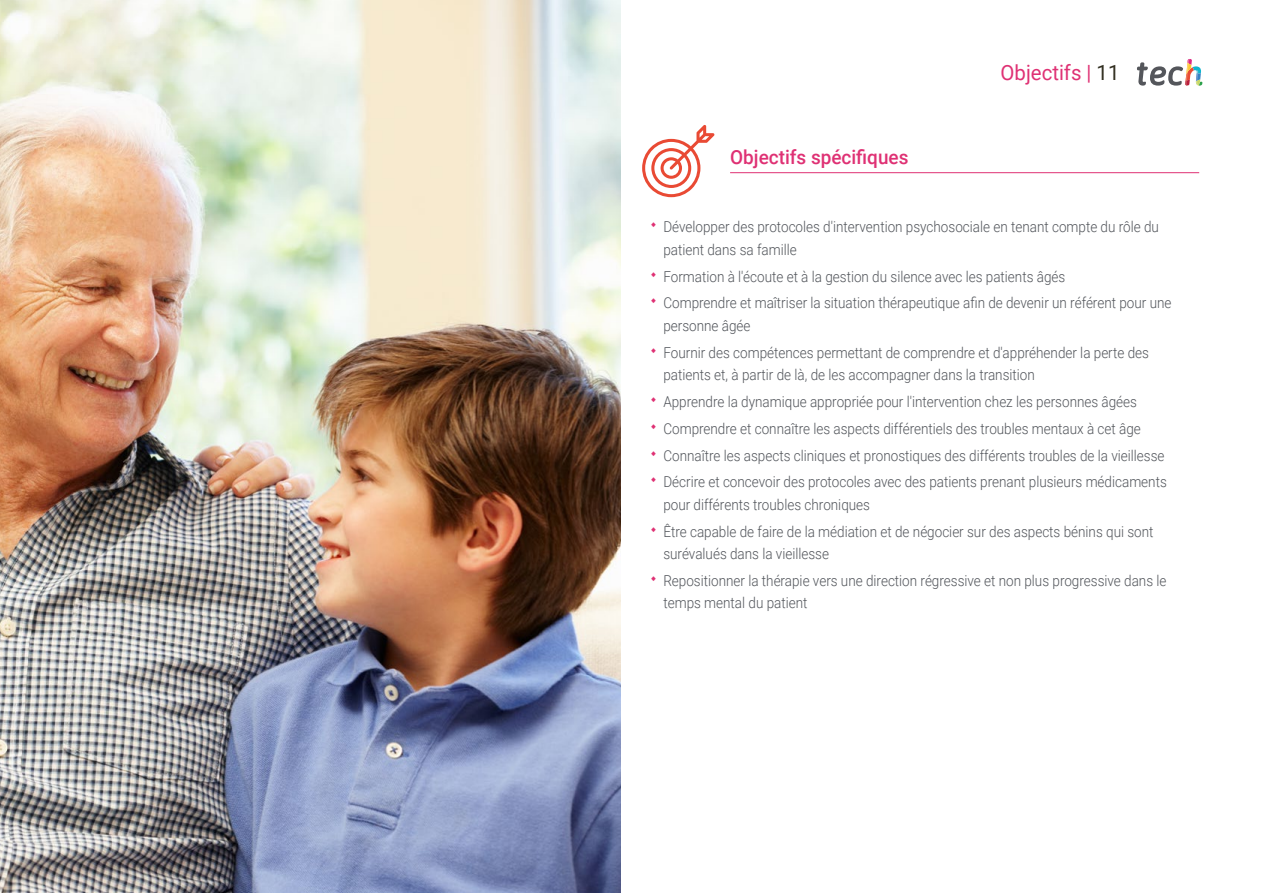
<style>
.page{position:relative;width:1263px;height:893px;background:#fff}
.page>*{position:absolute;margin:0;border:0;box-sizing:border-box;transform-origin:0 0}
.t1{font:21px "Roboto";color:#df3174}
.t2{font:500 19.5px "Roboto";color:#df3174}
.t3{font:300 15px/26.7px "Roboto";color:#52555b;scale:.9 1}
.s1{color:#312e20}
</style>
<div class="page">
<hr style="left:730px;top:172px;width:469px;height:1px;background:#df3174">
<svg style="left:642px;top:125px;width:72px;height:72px"></svg>
<img style="left:0;top:0;width:621px;height:893px">
<svg style="left:1137px;top:59px;width:65px;height:27px"></svg>
<h2 class="t2" style="left:730px;top:144px;width:180px">Objectifs spécifiques</h2>
<h1 class="t1" style="left:1000px;top:57px;width:120px">Objectifs | <span class="s1">11</span></h1>
<p class="t3" style="left:663px;top:215px;width:552px;line-height:22.5px">Développer des protocoles d'intervention psychosociale en tenant compte du rôle du patient dans sa famille</p>
<p class="t3" style="left:663px;top:262px;width:566px">Formation à l'écoute et à la gestion du silence avec les patients âgés<br>Comprendre et maîtriser la situation thérapeutique afin de devenir un référent pour une</p>
<p class="t3" style="left:663px;top:312px;width:541px">personne âgée<br>Fournir des compétences permettant de comprendre et d'appréhender la perte des</p>
<p class="t3" style="left:663px;top:361px;width:561px">patients et, à partir de là, de les accompagner dans la transition<br>Apprendre la dynamique appropriée pour l'intervention chez les personnes âgées Comprendre et connaître les aspects différentiels des troubles mentaux à cet âge Connaître les aspects cliniques et pronostiques des différents troubles de la vieillesse Décrire et concevoir des protocoles avec des patients prenant plusieurs médicaments</p>
<p class="t3" style="left:663px;top:490px;width:546px">pour différents troubles chroniques<br>Être capable de faire de la médiation et de négocier sur des aspects bénins qui sont</p>
<p class="t3" style="left:663px;top:540px;width:560px">surévalués dans la vieillesse<br>Repositionner la thérapie vers une direction régressive et non plus progressive dans le</p>
<p class="t3" style="left:663px;top:589px;width:162px">temps mental du patient</p>
</div>
